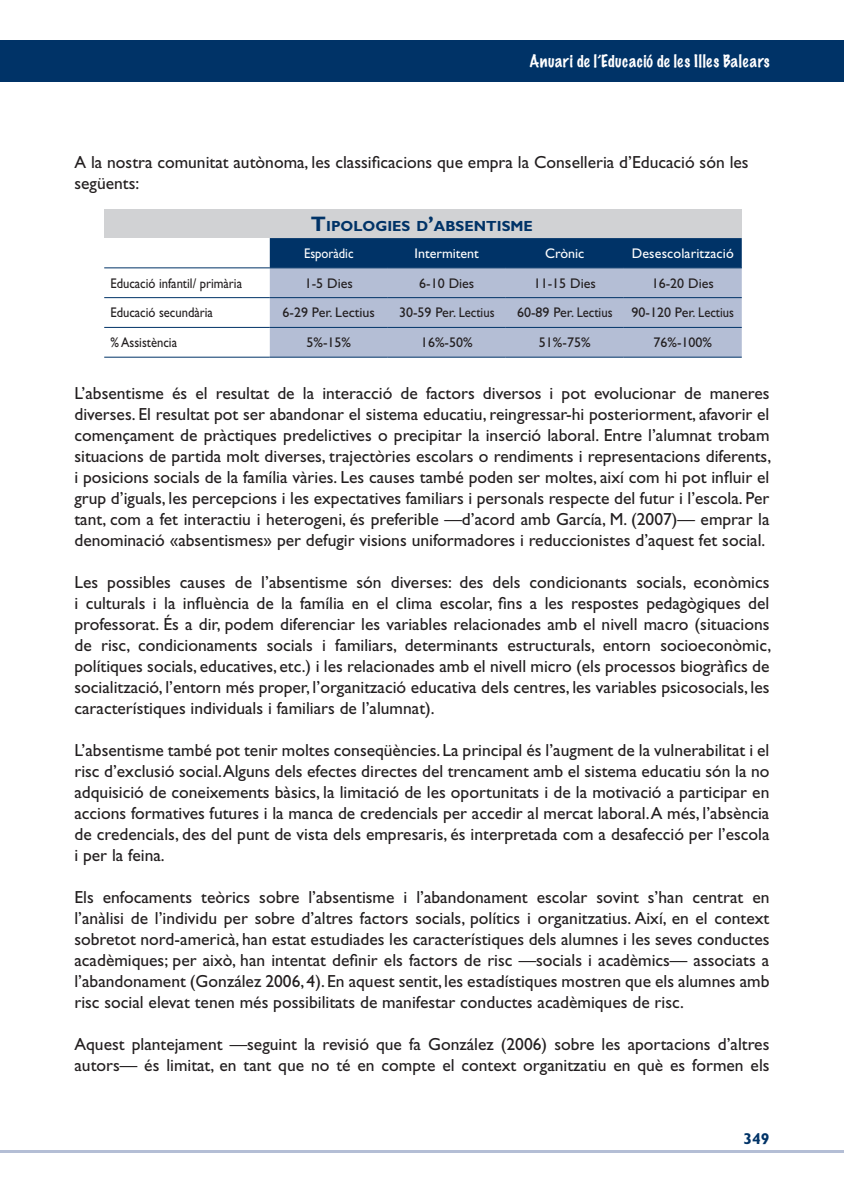
<style>
.page{position:relative;width:844px;height:1191px;background:#fff}
.page>*{position:absolute;margin:0;border:0;box-sizing:border-box;transform-origin:0 0}
.t1{font:17.5px/21px "Gill Sans Std";color:#231f20;text-align:justify}
.t2{font:100 15.75px "Marker Felt";letter-spacing:.03em;color:#fff}
.t3{font:700 15.75px "Gill Sans";color:#003367}
.t4{font:700 14.7px "Gill Sans";color:#003367}
.t5{font:14px "Gill Sans Std";color:#231f20}
.t6{font:14px "Gill Sans Std";color:#231f20;scale:.9 1}
.t7{font:14px "Gill Sans Std";color:#fff}
.t8{font:14px "Gill Sans Std";color:#fff;scale:.9 1}
.s1{font-size:21px}
</style>
<div class="page">
<div style="left:0;top:40px;width:843px;height:42px;background:#003367"></div>
<hr style="left:0;top:1150px;width:843px;height:2px;background:#b4bed5">
<div style="left:104px;top:209px;width:638px;height:29px;background:#d1d2d4"></div>
<div style="left:270px;top:238px;width:471px;height:29px;background:#003367"></div>
<div style="left:270px;top:268px;width:471px;height:89px;background:#b4bed5"></div>
<hr style="left:104px;top:267px;width:166px;height:1px;background:#003367">
<hr style="left:270px;top:267px;width:117px;height:1px;background:#003367">
<hr style="left:387px;top:267px;width:118px;height:1px;background:#003367">
<hr style="left:505px;top:267px;width:118px;height:1px;background:#003367">
<hr style="left:623px;top:267px;width:118px;height:1px;background:#003367">
<hr style="left:104px;top:297px;width:166px;height:1px;background:#003367">
<hr style="left:270px;top:297px;width:117px;height:1px;background:#003367">
<hr style="left:387px;top:297px;width:118px;height:1px;background:#003367">
<hr style="left:505px;top:297px;width:118px;height:1px;background:#003367">
<hr style="left:623px;top:297px;width:118px;height:1px;background:#003367">
<hr style="left:104px;top:327px;width:166px;height:1px;background:#003367">
<hr style="left:270px;top:327px;width:117px;height:1px;background:#003367">
<hr style="left:387px;top:327px;width:118px;height:1px;background:#003367">
<hr style="left:505px;top:327px;width:118px;height:1px;background:#003367">
<hr style="left:623px;top:327px;width:118px;height:1px;background:#003367">
<hr style="left:104px;top:357px;width:166px;height:1px;background:#003367">
<hr style="left:270px;top:357px;width:117px;height:1px;background:#003367">
<hr style="left:387px;top:357px;width:118px;height:1px;background:#003367">
<hr style="left:505px;top:357px;width:118px;height:1px;background:#003367">
<hr style="left:623px;top:357px;width:118px;height:1px;background:#003367">
<p class="t2" style="left:529px;top:53px;width:241px">Anuari de l’Educació de les Illes Balears</p>
<p class="t1" style="left:74px;top:152px;width:675px">A la nostra comunitat autònoma, les classificacions que empra la Conselleria d’Educació són les següents:</p>
<p class="t4" style="left:311px;top:217px;width:223px"><span class="s1">T</span>IPOLOGIES D<span class="s1">’</span>ABSENTISME</p>
<p class="t8" style="left:304px;top:245px;width:56px">Esporàdic</p>
<p class="t7" style="left:414px;top:245px;width:66px">Intermitent</p>
<p class="t7" style="left:545px;top:245px;width:41px">Crònic</p>
<p class="t7" style="left:631px;top:245px;width:103px">Desescolarització</p>
<p class="t6" style="left:110px;top:275px;width:148px">Educació infantil/ primària</p>
<p class="t5" style="left:305px;top:275px;width:50px">1-5 Dies</p>
<p class="t5" style="left:419px;top:275px;width:57px">6-10 Dies</p>
<p class="t5" style="left:533px;top:275px;width:64px">11-15 Dies</p>
<p class="t5" style="left:651px;top:275px;width:64px">16-20 Dies</p>
<p class="t6" style="left:110px;top:304px;width:116px">Educació secundària</p>
<p class="t5" style="left:282px;top:304px;width:94px">6-29 Per. Lectius</p>
<p class="t5" style="left:399px;top:304px;width:97px">30-59 Per. Lectius</p>
<p class="t5" style="left:517px;top:304px;width:97px">60-89 Per. Lectius</p>
<p class="t5" style="left:631px;top:304px;width:104px">90-120 Per. Lectius</p>
<p class="t6" style="left:110px;top:334px;width:76px">% Assistència</p>
<p class="t5" style="left:306px;top:334px;width:46px">5%-15%</p>
<p class="t5" style="left:421px;top:334px;width:53px">16%-50%</p>
<p class="t5" style="left:539px;top:334px;width:53px">51%-75%</p>
<p class="t5" style="left:653px;top:334px;width:60px">76%-100%</p>
<p class="t1" style="left:74px;top:383px;width:698px">L’absentisme és el resultat de la interacció de factors diversos i pot evolucionar de maneres diverses. El resultat pot ser abandonar el sistema educatiu, reingressar-hi posteriorment, afavorir el començament de pràctiques predelictives o precipitar la inserció laboral. Entre l’alumnat trobam situacions de partida molt diverses, trajectòries escolars o rendiments i representacions diferents, i posicions socials de la família vàries. Les causes també poden ser moltes, així com hi pot influir el grup d’iguals, les percepcions i les expectatives familiars i personals respecte del futur i l’escola. Per tant, com a fet interactiu i heterogeni, és preferible —d’acord amb García, M. (2007)— emprar la denominació «absentismes» per defugir visions uniformadores i reduccionistes d’aquest fet social.</p>
<p class="t1" style="left:74px;top:572px;width:698px">Les possibles causes de l’absentisme són diverses: des dels condicionants socials, econòmics i culturals i la influència de la família en el clima escolar, fins a les respostes pedagògiques del professorat. És a dir, podem diferenciar les variables relacionades amb el nivell macro (situacions de risc, condicionaments socials i familiars, determinants estructurals, entorn socioeconòmic, polítiques socials, educatives, etc.) i les relacionades amb el nivell micro (els processos biogràfics de socialització, l’entorn més proper, l’organització educativa dels centres, les variables psicosocials, les característiques individuals i familiars de l’alumnat).</p>
<p class="t1" style="left:74px;top:740px;width:696px">L’absentisme també pot tenir moltes conseqüències. La principal és l’augment de la vulnerabilitat i el risc d’exclusió social.Alguns dels efectes directes del trencament amb el sistema educatiu són la no adquisició de coneixements bàsics, la limitació de les oportunitats i de la motivació a participar en accions formatives futures i la manca de credencials per accedir al mercat laboral. A més, l’absència de credencials, des del punt de vista dels empresaris, és interpretada com a desafecció per l’escola i per la feina.</p>
<p class="t1" style="left:74px;top:887px;width:696px">Els enfocaments teòrics sobre l’absentisme i l’abandonament escolar sovint s’han centrat en l’anàlisi de l’individu per sobre d’altres factors socials, polítics i organitzatius. Així, en el context sobretot nord-americà, han estat estudiades les característiques dels alumnes i les seves conductes acadèmiques; per això, han intentat definir els factors de risc —socials i acadèmics— associats a l’abandonament (González 2006, 4). En aquest sentit, les estadístiques mostren que els alumnes amb risc social elevat tenen més possibilitats de manifestar conductes acadèmiques de risc.</p>
<p class="t1" style="left:74px;top:1034px;width:696px">Aquest plantejament —seguint la revisió que fa González (2006) sobre les aportacions d’altres autors— és limitat, en tant que no té en compte el context organitzatiu en què es formen els</p>
<p class="t3" style="left:743px;top:1129px;width:28px">349</p>
</div>
